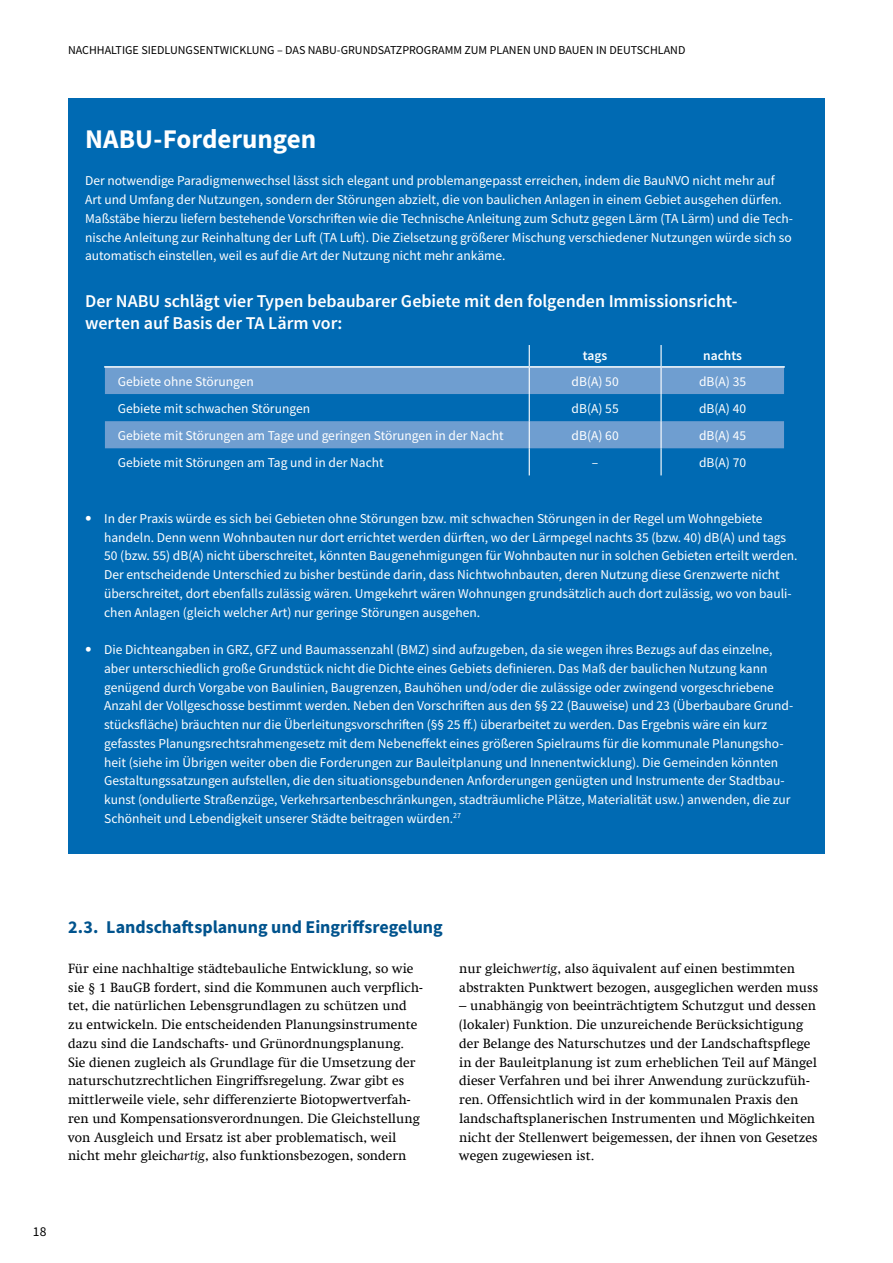
<style>
.page{position:relative;width:893px;height:1263px;background:#fff}
.page>*{position:absolute;margin:0;border:0;box-sizing:border-box;transform-origin:0 0}
.t1{font:700 27px "Source Sans Pro";letter-spacing:-.005em;color:#fff}
.t2{font:600 18px/21.6px "Source Sans Pro";color:#fff}
.t3{font:700 18px "Source Sans Pro";color:#00538d}
.t4{font:13.5px/18.8px "Source Sans Pro";color:#fff}
.t5{font:13.5px/18.8px "Swift Com";color:#000}
.t6{font:600 13.5px "Source Sans Pro";color:#fff}
.t7{font:13.5px "Source Sans Pro";color:#000}
.t8{font:12px "Source Sans Pro";color:#000}
.s1{font-family:"Swift Com"}
.s2{font-style:italic}
</style>
<div class="page">
<div style="left:68px;top:98px;width:757px;height:755px;background:#006ab3"></div>
<svg style="left:105px;top:368px;width:679px;height:80px;fill:#6f9ed0"></svg>
<hr style="left:660px;top:345px;width:2px;height:21px;background:#fff">
<hr style="left:660px;top:368px;width:2px;height:26px;background:#fff">
<hr style="left:660px;top:394px;width:2px;height:27px;background:#fff">
<hr style="left:660px;top:421px;width:2px;height:27px;background:#fff">
<svg style="left:529px;top:345px;width:1px;height:130px"></svg>
<hr style="left:660px;top:448px;width:2px;height:27px;background:#fff">
<hr style="left:104px;top:366px;width:425px;height:2px;background:#fff">
<hr style="left:529px;top:366px;width:132px;height:2px;background:#fff">
<hr style="left:661px;top:366px;width:124px;height:2px;background:#fff">
<p class="t8" style="left:68px;top:42px;width:619px">Nachhaltige Siedlungsentwicklung – Das NABU-Grun dsatzprogramm zum Plan en un d Bauen in Deutschlan d</p>
<h1 class="t1" style="left:85px;top:121px;width:233px">NABU-Forderungen</h1>
<p class="t4" style="left:85px;top:171px;width:710px">Der notwendige Paradigmenwechsel lässt sich elegant und problemangepasst erreichen, indem die BauNVO nicht mehr auf Art und Umfang der Nutzungen, sondern der Störungen abzielt, die von baulichen Anlagen in einem Gebiet ausgehen dürfen.<br>Maßstäbe hierzu liefern bestehende Vorschriften wie die Technische Anleitung zum Schutz gegen Lärm (TA Lärm) und die Tech&shy;nische Anleitung zur Reinhaltung der Luft (TA Luft). Die Zielsetzung größerer Mischung verschiedener Nutzungen würde sich so automatisch einstellen, weil es auf die Art der Nutzung nicht mehr ankäme.</p>
<h2 class="t2" style="left:85px;top:290px;width:654px">Der NABU schlägt vier Typen bebaubarer Gebiete mit den folgenden Immissionsricht&shy;werten auf Basis der TA Lärm vor:</h2>
<p class="t6" style="left:583px;top:347px;width:26px">tags</p>
<p class="t6" style="left:703px;top:347px;width:40px">nachts</p>
<p class="t4" style="left:118px;top:372px;width:138px">Gebiete ohne Störungen</p>
<p class="t4" style="left:572px;top:372px;width:49px">dB(A) 50</p>
<p class="t4" style="left:699px;top:372px;width:49px">dB(A) 35</p>
<p class="t4" style="left:118px;top:399px;width:194px">Gebiete mit schwachen Störungen</p>
<p class="t4" style="left:572px;top:399px;width:49px">dB(A) 55</p>
<p class="t4" style="left:699px;top:399px;width:49px">dB(A) 40</p>
<p class="t4" style="left:118px;top:426px;width:388px">Gebiete mit Störungen am Tage und geringen Störungen in der Nacht</p>
<p class="t4" style="left:572px;top:426px;width:49px">dB(A) 60</p>
<p class="t4" style="left:699px;top:426px;width:49px">dB(A) 45</p>
<p class="t4" style="left:118px;top:453px;width:268px">Gebiete mit Störungen am Tag und in der Nacht</p>
<p class="t4" style="left:592px;top:453px;width:8px">–</p>
<p class="t4" style="left:699px;top:453px;width:49px">dB(A) 70</p>
<p class="t4" style="left:104px;top:509px;width:695px;text-indent:-19px"><span class="s1">•</span> In der Praxis würde es sich bei Gebieten ohne Störungen bzw. mit schwachen Störungen in der Regel um Wohngebiete handeln. Denn wenn Wohnbauten nur dort errichtet werden dürften, wo der Lärmpegel nachts 35 (bzw. 40) dB(A) und tags 50 (bzw. 55) dB(A) nicht überschreitet, könnten Baugenehmigungen für Wohnbauten nur in solchen Gebieten erteilt werden.<br>Der entscheidende Unterschied zu bisher bestünde darin, dass Nichtwohnbauten, deren Nutzung diese Grenzwerte nicht überschreitet, dort ebenfalls zulässig wären. Umgekehrt wären Wohnungen grundsätzlich auch dort zulässig, wo von bauli&shy;chen Anlagen (gleich welcher Art) nur geringe Störungen ausgehen.</p>
<p class="t4" style="left:104px;top:640px;width:691px;text-indent:-19px"><span class="s1">•</span> Die Dichteangaben in GRZ, GFZ und Baumassenzahl (BMZ) sind aufzugeben, da sie wegen ihres Bezugs auf das einzelne, aber unterschiedlich große Grundstück nicht die Dichte eines Gebiets definieren. Das Maß der baulichen Nutzung kann genügend durch Vorgabe von Baulinien, Baugrenzen, Bauhöhen und/oder die zulässige oder zwingend vorgeschriebene Anzahl der Vollgeschosse bestimmt werden. Neben den Vorschriften aus den §§ 22 (Bauweise) und 23 (Überbaubare Grund&shy;stücksfläche) bräuchten nur die Überleitungsvorschriften (§§ 25 ff.) überarbeitet zu werden. Das Ergebnis wäre ein kurz gefasstes Planungsrechtsrahmengesetz mit dem Nebeneffekt eines größeren Spielraums für die kommunale Planungsho&shy;heit (siehe im Übrigen weiter oben die Forderungen zur Bauleitplanung und Innenentwicklung). Die Gemeinden könnten Gestaltungssatzungen aufstellen, die den situationsgebundenen Anforderungen genügten und Instrumente der Stadtbau&shy;kunst (ondulierte Straßenzüge, Verkehrsartenbeschränkungen, stadträumliche Plätze, Materialität usw.) anwenden, die zur Schönheit und Lebendigkeit unserer Städte beitragen würden.<sup>27</sup></p>
<h2 class="t3" style="left:68px;top:914px;width:376px">2.3. Landschaftsplanung und Eingriffsregelung</h2>
<p class="t5" style="left:68px;top:959px;width:356px">Für eine nachhaltige städtebauliche Entwicklung, so wie sie § 1 BauGB fordert, sind die Kommunen auch verpflich&shy;tet, die natürlichen Lebensgrundlagen zu schützen und zu entwickeln. Die entscheidenden Planungsinstrumente dazu sind die Landschafts- und Grünordnungsplanung.<br>Sie dienen zugleich als Grundlage für die Umsetzung der naturschutzrechtlichen Eingriffsregelung. Zwar gibt es mittlerweile viele, sehr differenzierte Biotopwertverfah&shy;ren und Kompensationsverordnungen. Die Gleichstellung von Ausgleich und Ersatz ist aber problematisch, weil nicht mehr gleich<span class="s2">artig</span>, also funktionsbezogen, sondern</p>
<p class="t5" style="left:459px;top:959px;width:361px">nur gleich<span class="s2">wertig</span>, also äquivalent auf einen bestimmten abstrakten Punktwert bezogen, ausgeglichen werden muss</p>
<p class="t5" style="left:459px;top:996px;width:360px">– unabhängig von beeinträchtigtem Schutzgut und dessen (lokaler) Funktion. Die unzureichende Berücksichtigung der Belange des Naturschutzes und der Landschaftspflege in der Bauleitplanung ist zum erheblichen Teil auf Mängel dieser Verfahren und bei ihrer Anwendung zurückzufüh&shy;ren. Offensichtlich wird in der kommunalen Praxis den landschaftsplanerischen Instrumenten und Möglichkeiten nicht der Stellenwert beigemessen, der ihnen von Gesetzes wegen zugewiesen ist.</p>
<p class="t7" style="left:33px;top:1223px;width:15px">18</p>
</div>
